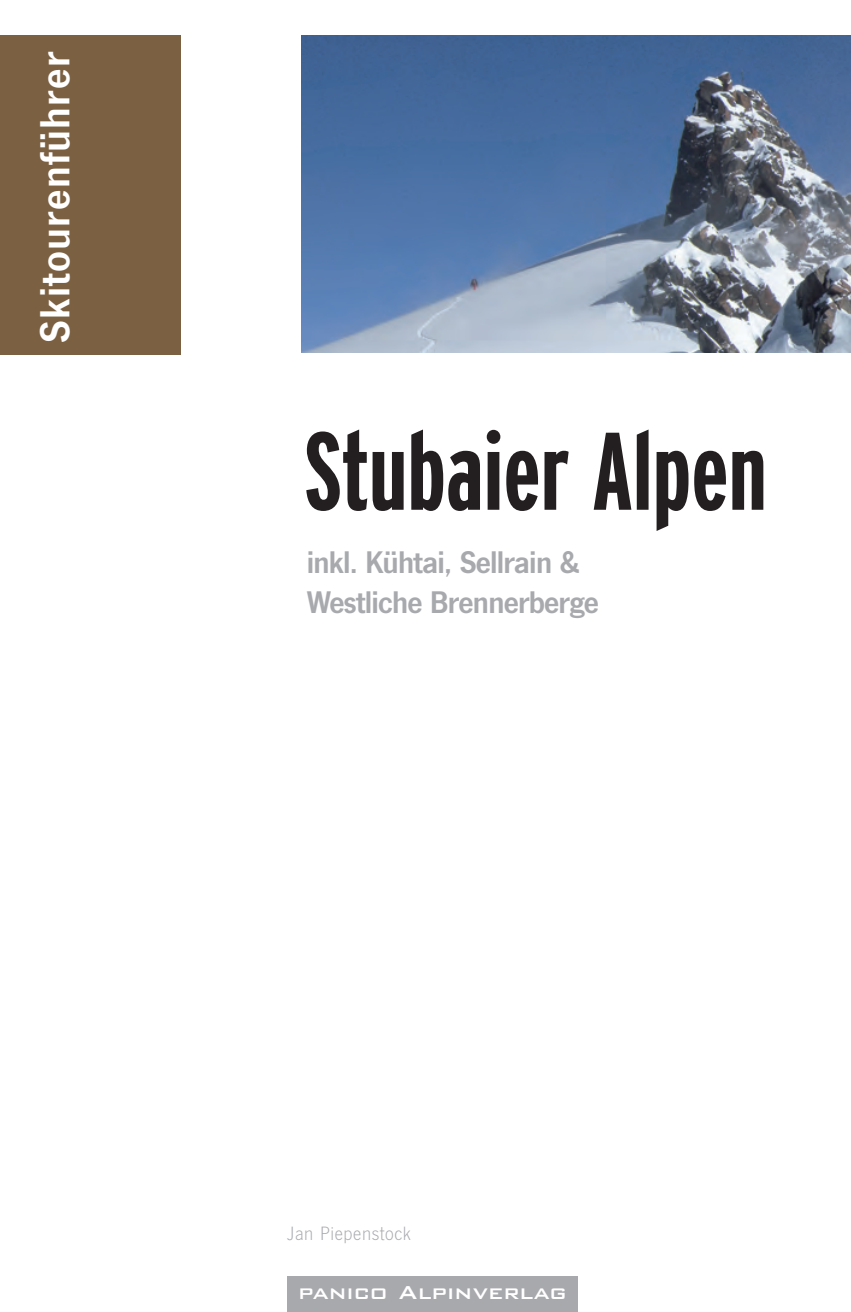
<style>
.page{position:relative;width:851px;height:1312px;background:#fff}
.page>*{position:absolute;margin:0;border:0;box-sizing:border-box;transform-origin:0 0}
.t1{font:700 extra-condensed 110px "Interstate";color:#231f20}
.t2{font:600 43.75px "News Gothic T";letter-spacing:.03em;color:#fff}
.t3{font:600 32.5px/40px "News Gothic T";letter-spacing:-.025em;color:#a8a9ad}
.t4{font:500 25px "Bank Gothic BT";color:#fff}
.t5{font:300 20px "News Gothic T";letter-spacing:.03em;color:#a8a9ad}
</style>
<div class="page">
<div style="left:0;top:35px;width:181px;height:319px;background:#7c6042"></div>
<div style="left:287px;top:1276px;width:291px;height:35px;background:#a8a9ad"></div>
<img style="left:301px;top:35px;width:549px;height:318px">
<p class="t2" style="left:30px;top:343px;width:293px;rotate:-90deg">Skitourenführer</p>
<p class="t1" style="left:304px;top:410px;width:464px">Stubaier Alpen</p>
<p class="t3" style="left:306px;top:542px;width:293px">inkl. Kühtai, Sellrain &amp;<br>Westliche Brennerberge</p>
<p class="t5" style="left:287px;top:1221px;width:125px">Jan Piepenstock</p>
<p class="t4" style="left:298px;top:1278px;width:270px">panico Alpinverlag</p>
</div>
